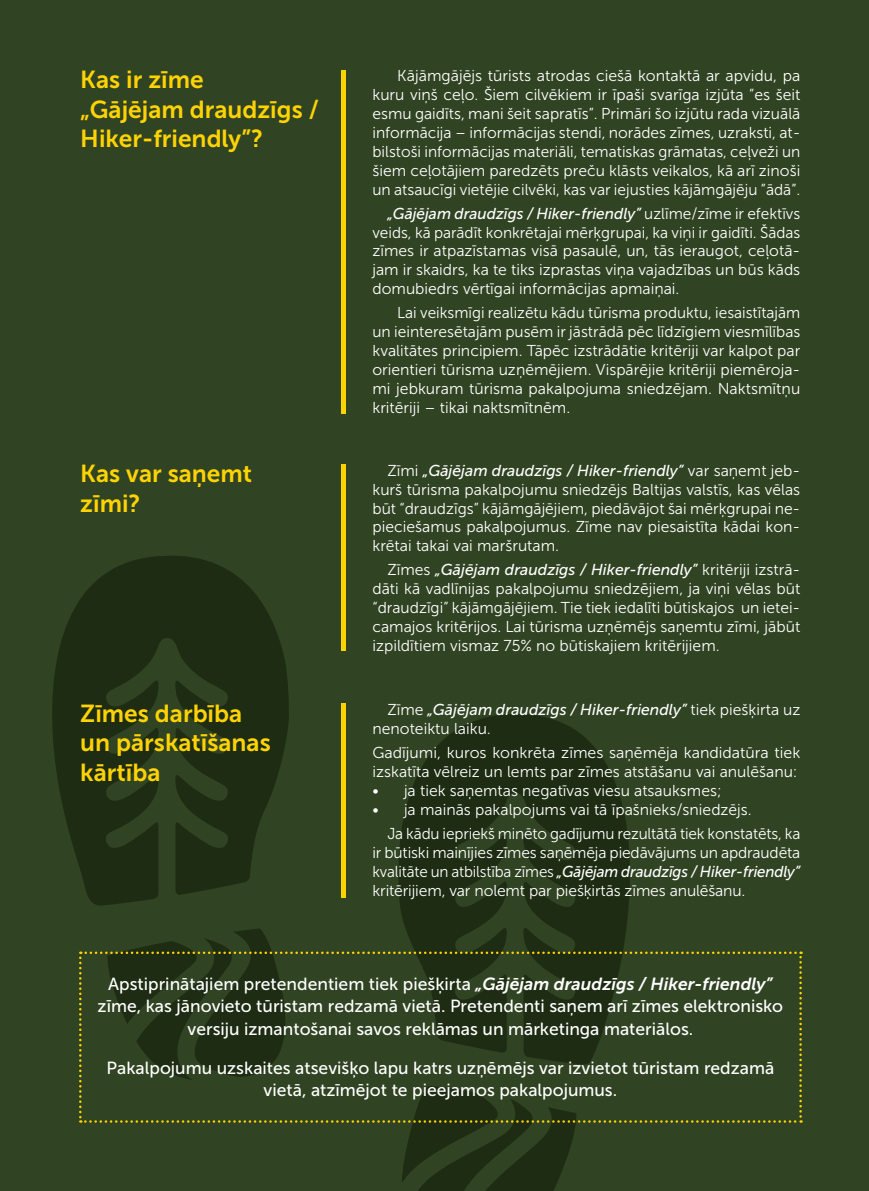
<style>
.page{position:relative;width:869px;height:1191px;background:#fff}
.page>*{position:absolute;margin:0;border:0;box-sizing:border-box;transform-origin:0 0}
.t1{font:24.5px/29.4px "Museo Sans 700";color:#fed304}
.t2{font:17.5px/22.8px "Museo Sans 500";color:#fff;text-align:center}
.t3{font:15.75px/18.9px "Museo Sans 300";color:#fff;text-align:justify}
.t4{font:italic 15.75px "Museo Sans 500";color:#fff}
.t5{font:italic 15.75px "Museo Sans 500";color:#fff;scale:.96 1}
.s1{font-family:"Museo Sans 300";font-style:normal}
.s2{font-family:"Museo Sans 700";font-style:italic}
</style>
<div class="page">
<div style="left:0;top:0;width:868px;height:1191px;background:#304322"></div>
<svg style="left:52px;top:556px;width:579px;height:635px"></svg>
<svg style="left:79px;top:951px;width:722px;height:171px"></svg>
<div style="left:341px;top:464px;width:5px;height:187px;background:#fed304"></div>
<div style="left:341px;top:70px;width:5px;height:343px;background:#fed304"></div>
<div style="left:341px;top:703px;width:5px;height:195px;background:#fed304"></div>
<h1 class="t1" style="left:80px;top:65px;width:240px">Kas ir zīme<br>„Gājējam draudzīgs /<br>Hiker-friendly”?</h1>
<p class="t3" style="left:372px;top:67px;width:429px;text-indent:25px">Kājāmgājējs tūrists atrodas ciešā kontaktā ar apvidu, pa kuru viņš ceļo. Šiem cilvēkiem ir īpaši svarīga izjūta ”es šeit esmu gaidīts, mani šeit sapratīs”. Primāri šo izjūtu rada vizuālā informācija – informācijas stendi, norādes zīmes, uzraksti, at&shy;bilstoši informācijas materiāli, tematiskas grāmatas, ceļveži un šiem ceļotājiem paredzēts preču klāsts veikalos, kā arī zinoši un atsaucīgi vietējie cilvēki, kas var iejusties kājāmgājēju ”ādā”.</p>
<p class="t4" style="left:387px;top:204px;width:414px">„Gājējam draudzīgs / Hiker-friendly” <span class="s1">uzlīme/zīme ir efektīvs</span></p>
<p class="t3" style="left:372px;top:223px;width:429px">veids, kā parādīt konkrētajai mērķgrupai, ka viņi ir gaidīti. Šādas zīmes ir atpazīstamas visā pasaulē, un, tās ieraugot, ceļotā&shy;jam ir skaidrs, ka te tiks izprastas viņa vajadzības un būs kāds domubiedrs vērtīgai informācijas apmaiņai.</p>
<p class="t3" style="left:372px;top:303px;width:429px;text-indent:25px">Lai veiksmīgi realizētu kādu tūrisma produktu, iesaistītajām un ieinteresētajām pusēm ir jāstrādā pēc līdzīgiem viesmīlības kvalitātes principiem. Tāpēc izstrādātie kritēriji var kalpot par orientieri tūrisma uzņēmējiem. Vispārējie kritēriji piemēroja&shy;mi jebkuram tūrisma pakalpojuma sniedzējam. Naktsmītņu kritēriji – tikai naktsmītnēm.</p>
<h1 class="t1" style="left:80px;top:459px;width:173px">Kas var saņemt zīmi?</h1>
<p class="t4" style="left:387px;top:462px;width:414px"><span class="s1">Zīmi</span> „Gājējam draudzīgs / Hiker-friendly” <span class="s1">var saņemt jeb-</span></p>
<p class="t3" style="left:372px;top:480px;width:429px">kurš tūrisma pakalpojumu sniedzējs Baltijas valstīs, kas vēlas būt “draudzīgs” kājāmgājējiem, piedāvājot šai mērķgrupai ne&shy;pieciešamus pakalpojumus. Zīme nav piesaistīta kādai kon&shy;krētai takai vai maršrutam.</p>
<p class="t4" style="left:387px;top:561px;width:414px"><span class="s1">Zīmes</span> „Gājējam draudzīgs / Hiker-friendly” <span class="s1">kritēriji izstrā-</span></p>
<p class="t3" style="left:372px;top:579px;width:429px">dāti kā vadlīnijas pakalpojumu sniedzējiem, ja viņi vēlas būt “draudzīgi” kājāmgājējiem. Tie tiek iedalīti būtiskajos un ietei&shy;camajos kritērijos. Lai tūrisma uzņēmējs saņemtu zīmi, jābūt izpildītiem vismaz 75% no būtiskajiem kritērijiem.</p>
<h1 class="t1" style="left:80px;top:699px;width:192px">Zīmes darbība un pārskatīšanas kārtība</h1>
<p class="t4" style="left:387px;top:701px;width:414px"><span class="s1">Zīme</span> „Gājējam draudzīgs / Hiker-friendly” <span class="s1">tiek piešķirta uz</span></p>
<p class="t3" style="left:372px;top:717px;width:429px;line-height:23.8px">nenoteiktu laiku.<br>Gadījumi, kuros konkrēta zīmes saņēmēja kandidatūra tiek</p>
<p class="t3" style="left:372px;top:762px;width:426px">izskatīta vēlreiz un lemts par zīmes atstāšanu vai anulēšanu:</p>
<p class="t3" style="left:372px;top:781px;width:350px">• ja tiek saņemtas negatīvas viesu atsauksmes;</p>
<p class="t3" style="left:387px;top:797px;width:414px;line-height:23.8px;text-indent:-15px">• ja mainās pakalpojums vai tā īpašnieks/sniedzējs.<br>Ja kādu iepriekš minēto gadījumu rezultātā tiek konstatēts, ka</p>
<p class="t3" style="left:372px;top:843px;width:429px">ir būtiski mainījies zīmes saņēmēja piedāvājums un apdraudēta</p>
<p class="t5" style="left:372px;top:862px;width:447px"><span class="s1">kvalitāte un atbilstība zīmes</span> „Gājējam draudzīgs / Hiker-friendly”</p>
<p class="t3" style="left:372px;top:880px;width:374px">kritērijiem, var nolemt par piešķirtās zīmes anulēšanu.</p>
<p class="t2" style="left:98px;top:972px;width:686px">Apstiprinātajiem pretendentiem tiek piešķirta <span class="s2">„Gājējam draudzīgs / Hiker-friendly” </span>zīme, kas jānovieto tūristam redzamā vietā. Pretendenti saņem arīzīmes elektronisko versiju izmantošanai savos reklāmas un mārketinga materiālos.</p>
<p class="t2" style="left:106px;top:1056px;width:669px">Pakalpojumu uzskaites atsevišķo lapu katrs uzņēmējs var izvietot tūristam redzamā vietā, atzīmējot te pieejamos pakalpojumus.</p>
</div>
